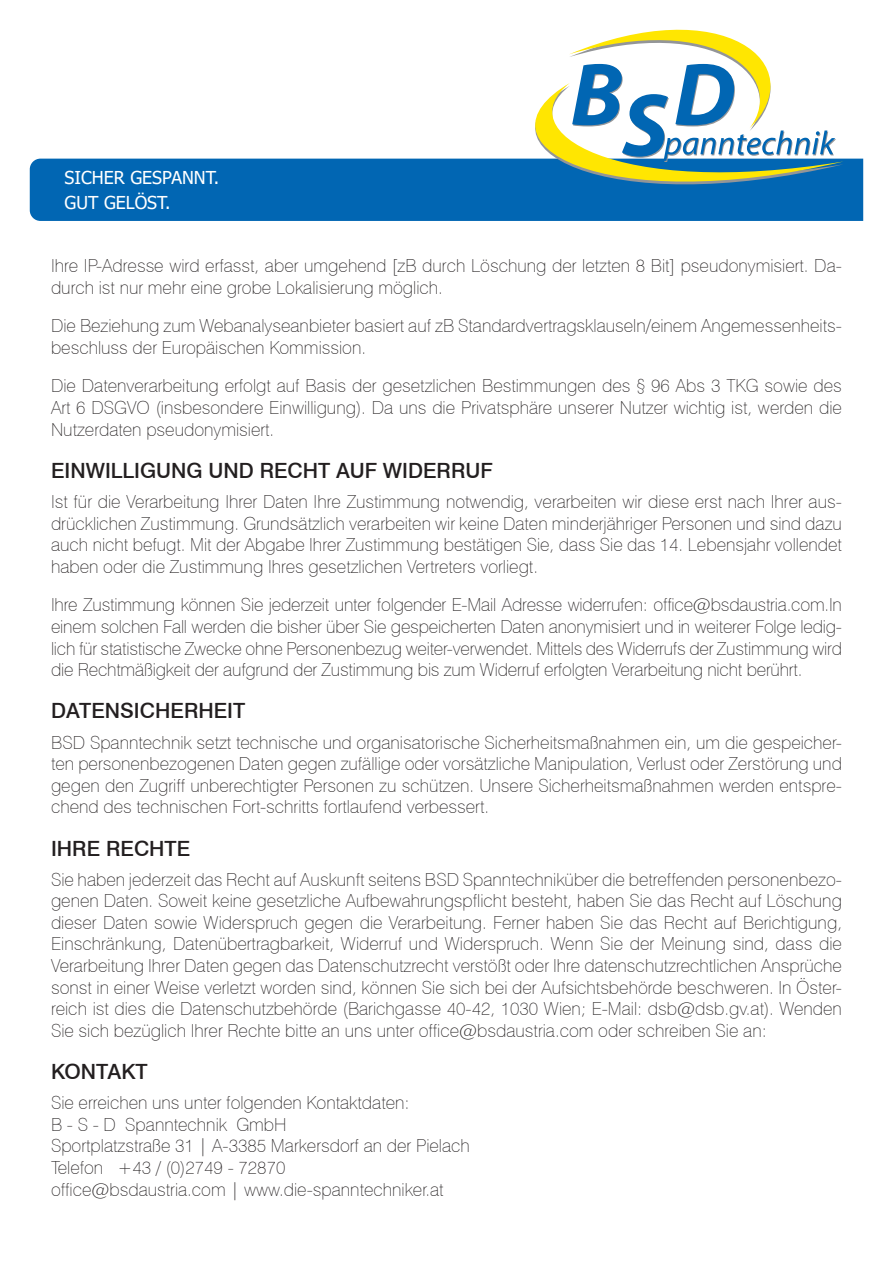
<style>
.page{position:relative;width:893px;height:1263px;background:#fff}
.page>*{position:absolute;margin:0;border:0;box-sizing:border-box;transform-origin:0 0}
.t1{font:500 21px "Swiss 721 BT";color:#231f20}
.t2{font:100 18px/21.6px "Swiss 721 BT";color:#231f20;text-align:justify}
.t3{font:17.7px/24.8px "Tahoma";color:#fff}
</style>
<div class="page">
<div style="left:30px;top:159px;width:833px;height:62px;background:#0166b3"></div>
<svg style="left:467px;top:218px;width:376px;height:3px"></svg>
<svg style="left:467px;top:83px;width:376px;height:135px;fill:#0166b3"></svg>
<svg style="left:569px;top:29px;width:267px;height:133px"></svg>
<p class="t3" style="left:65px;top:166px;width:156px">SICHER GESPANNT.<br>GUT GELÖST.</p>
<p class="t2" style="left:51px;top:255px;width:792px">Ihre IP-Adresse wird erfasst, aber umgehend [zB durch Löschung der letzten 8 Bit] pseudonymisiert. Da&shy;durch ist nur mehr eine grobe Lokalisierung möglich.</p>
<p class="t2" style="left:51px;top:315px;width:792px">Die Beziehung zum Webanalyseanbieter basiert auf zB Standardvertragsklauseln/einem Angemessenheits&shy;beschluss der Europäischen Kommission.</p>
<p class="t2" style="left:51px;top:375px;width:792px">Die Datenverarbeitung erfolgt auf Basis der gesetzlichen Bestimmungen des § 96 Abs 3 TKG sowie des Art 6 DSGVO (insbesondere Einwilligung). Da uns die Privatsphäre unserer Nutzer wichtig ist, werden die Nutzerdaten pseudonymisiert.</p>
<p class="t1" style="left:51px;top:458px;width:443px">EINWILLIGUNG UND RECHT AUF WIDERRUF</p>
<p class="t2" style="left:51px;top:491px;width:792px">Ist für die Verarbeitung Ihrer Daten Ihre Zustimmung notwendig, verarbeiten wir diese erst nach Ihrer aus&shy;drücklichen Zustimmung. Grundsätzlich verarbeiten wir keine Daten minderjähriger Personen und sind dazu auch nicht befugt. Mit der Abgabe Ihrer Zustimmung bestätigen Sie, dass Sie das 14. Lebensjahr vollendet haben oder die Zustimmung Ihres gesetzlichen Vertreters vorliegt.</p>
<p class="t2" style="left:51px;top:594px;width:793px">Ihre Zustimmung können Sie jederzeit unter folgender E-Mail Adresse widerrufen: office@bsdaustria.com.In einem solchen Fall werden die bisher über Sie gespeicherten Daten anonymisiert und in weiterer Folge ledig&shy;lich für statistische Zwecke ohne Personenbezug weiter-verwendet. Mittels des Widerrufs der Zustimmung wird die Rechtmäßigkeit der aufgrund der Zustimmung bis zum Widerruf erfolgten Verarbeitung nicht berührt.</p>
<p class="t1" style="left:51px;top:698px;width:196px">DATENSICHERHEIT</p>
<p class="t2" style="left:51px;top:731px;width:792px">BSD Spanntechnik setzt technische und organisatorische Sicherheitsmaßnahmen ein, um die gespeicher&shy;ten personenbezogenen Daten gegen zufällige oder vorsätzliche Manipulation, Verlust oder Zerstörung und gegen den Zugriff unberechtigter Personen zu schützen. Unsere Sicherheitsmaßnahmen werden entspre&shy;chend des technischen Fort-schritts fortlaufend verbessert.</p>
<p class="t1" style="left:51px;top:835px;width:141px">IHRE RECHTE</p>
<p class="t2" style="left:51px;top:868px;width:792px">Sie haben jederzeit das Recht auf Auskunft seitens BSD Spanntechniküber die betreffenden personenbezo&shy;genen Daten. Soweit keine gesetzliche Aufbewahrungspflicht besteht, haben Sie das Recht auf Löschung dieser Daten sowie Widerspruch gegen die Verarbeitung. Ferner haben Sie das Recht auf Berichtigung, Einschränkung, Datenübertragbarkeit, Widerruf und Widerspruch. Wenn Sie der Meinung sind, dass die Verarbeitung Ihrer Daten gegen das Datenschutzrecht verstößt oder Ihre datenschutzrechtlichen Ansprüche sonst in einer Weise verletzt worden sind, können Sie sich bei der Aufsichtsbehörde beschweren. In Öster&shy;reich ist dies die Datenschutzbehörde (Barichgasse 40-42, 1030 Wien; E-Mail: dsb@dsb.gv.at). Wenden Sie sich bezüglich Ihrer Rechte bitte an uns unter office@bsdaustria.com oder schreiben Sie an:</p>
<p class="t1" style="left:51px;top:1059px;width:98px">KONTAKT</p>
<p class="t2" style="left:51px;top:1092px;width:420px;text-align:left">Sie erreichen uns unter folgenden Kontaktdaten:<br>B - S - D Spanntechnik GmbH<br>Sportplatzstraße 31 | A-3385 Markersdorf an der Pielach Telefon +43 / (0)2749 - 72870<br>office@bsdaustria.com | www.die-spanntechniker.at</p>
</div>
